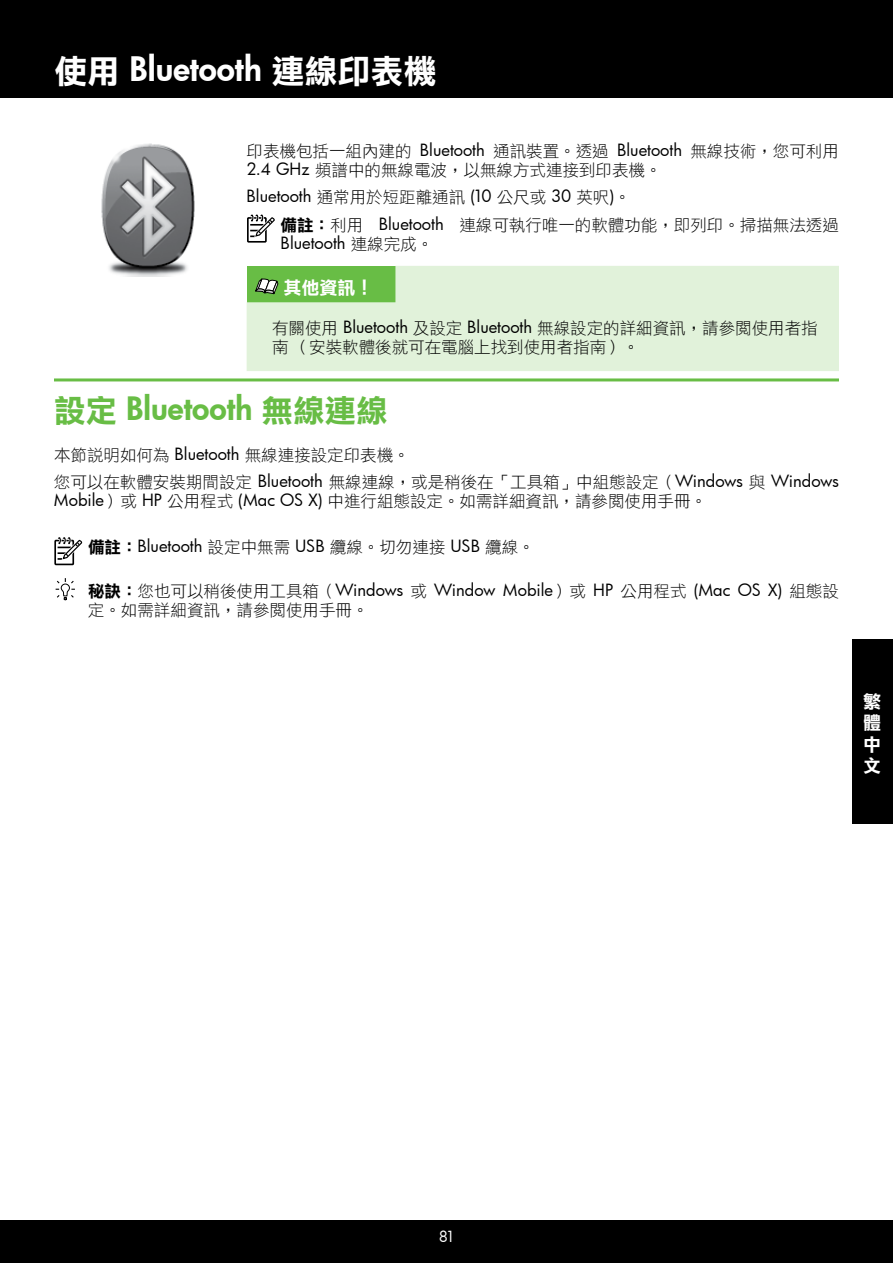
<style>
.page{position:relative;width:893px;height:1263px;background:#fff}
.page>*{position:absolute;margin:0;border:0;box-sizing:border-box;transform-origin:0 0}
.t1{font:33px "Futura Hv";color:#fff}
.t2{font:31.5px "Futura Hv";color:#68bd45}
.t3{font:18px/21.6px "DF Li Hei Bd WIN BF";color:#fff;text-align:justify}
.t4{font:16.5px/27.5px "DF Li Hei Lt WIN BF";color:#000}
.t5{font:16.5px "Futura Bk";color:#000}
.t6{font:15px "Futura Bk";color:#fff}
.s1{font-family:"DF Li Hei Bd WIN BF"}
.s2{font-family:"Futura Bk"}
.s3{font-family:"DF Li Hei Lt WIN BF"}
</style>
<div class="page">
<div style="left:0;top:0;width:893px;height:98px;background:#000"></div>
<div style="left:0;top:1220px;width:893px;height:43px;background:#000"></div>
<div style="left:853px;top:639px;width:40px;height:185px;background:#000"></div>
<hr style="left:54px;top:378px;width:785px;height:3px;background:#68bd45">
<div style="left:54px;top:540px;width:20px;height:25px;border:2px solid #000"></div>
<svg style="left:57px;top:537px;width:26px;height:25px"></svg>
<svg style="left:55px;top:578px;width:20px;height:23px"></svg>
<div style="left:247px;top:217px;width:20px;height:26px;border:2px solid #000"></div>
<svg style="left:249px;top:214px;width:26px;height:25px"></svg>
<svg style="left:247px;top:266px;width:592px;height:105px;background:#d7edcd"></svg>
<svg style="left:255px;top:279px;width:23px;height:16px"></svg>
<img style="left:101px;top:143px;width:94px;height:134px">
<h1 class="t1" style="left:54px;top:47px;width:384px"><span class="s1">使用</span> Bluetooth <span class="s1">連線印表機</span></h1>
<p class="t4" style="left:247px;top:141px;width:594px;line-height:19px">印表機包括一組內建的 <span class="s2">Bluetooth</span> 通訊裝置。透過 <span class="s2">Bluetooth</span> 無線技術，您可利用<br><span class="s2">2.4 GHz</span> 頻譜中的無線電波，以無線方式連接到印表機。</p>
<p class="t5" style="left:247px;top:185px;width:386px">Bluetooth <span class="s3">通常用於短距離通訊</span> (10 <span class="s3">公尺或</span> 30 <span class="s3">英呎</span>)<span class="s3">。</span></p>
<p class="t4" style="left:281px;top:211px;width:560px"><span class="s1">備註：</span>利用 <span class="s2">Bluetooth</span> 連線可執行唯一的軟體功能，即列印。掃描無法透過</p>
<p class="t5" style="left:281px;top:232px;width:154px">Bluetooth <span class="s3">連線完成。</span></p>
<p class="t3" style="left:283px;top:277px;width:91px">其他資訊！</p>
<p class="t4" style="left:272px;top:318px;width:547px;line-height:19.8px">有關使用 <span class="s2">Bluetooth</span> 及設定 <span class="s2">Bluetooth</span> 無線設定的詳細資訊，請參閱使用者指南（安裝軟體後就可在電腦上找到使用者指南）。</p>
<h2 class="t2" style="left:54px;top:387px;width:335px"><span class="s1">設定</span> Bluetooth <span class="s1">無線連線</span></h2>
<p class="t4" style="left:54px;top:441px;width:786px">本節說明如何為 <span class="s2">Bluetooth</span> 無線連接設定印表機。<br>您可以在軟體安裝期間設定 <span class="s2">Bluetooth</span> 無線連線，或是稍後在「工具箱」中組態設定（<span class="s2">Windows</span> 與 <span class="s2">Windows</span></p>
<p class="t4" style="left:54px;top:488px;width:655px"><span class="s2">Mobile</span>）或 <span class="s2">HP</span> 公用程式 <span class="s2">(Mac OS X)</span> 中進行組態設定。如需詳細資訊，請參閱使用手冊。</p>
<p class="t5" style="left:88px;top:535px;width:448px"><span class="s1">備註：</span>Bluetooth <span class="s3">設定中無需</span> USB <span class="s3">纜線。切勿連接</span> USB <span class="s3">纜線。</span></p>
<p class="t5" style="left:88px;top:578px;width:752px"><span class="s1">秘訣：</span><span class="s3">您也可以稍後使用工具箱（</span>Windows <span class="s3">或</span> Window Mobile<span class="s3">）或</span> HP <span class="s3">公用程式</span> (Mac OS X) <span class="s3">組態設</span></p>
<p class="t4" style="left:88px;top:596px;width:282px">定。如需詳細資訊，請參閱使用手冊。</p>
<p class="t3" style="left:863px;top:690px;width:19px">繁體中文</p>
<p class="t6" style="left:439px;top:1226px;width:18px">81</p>
</div>
